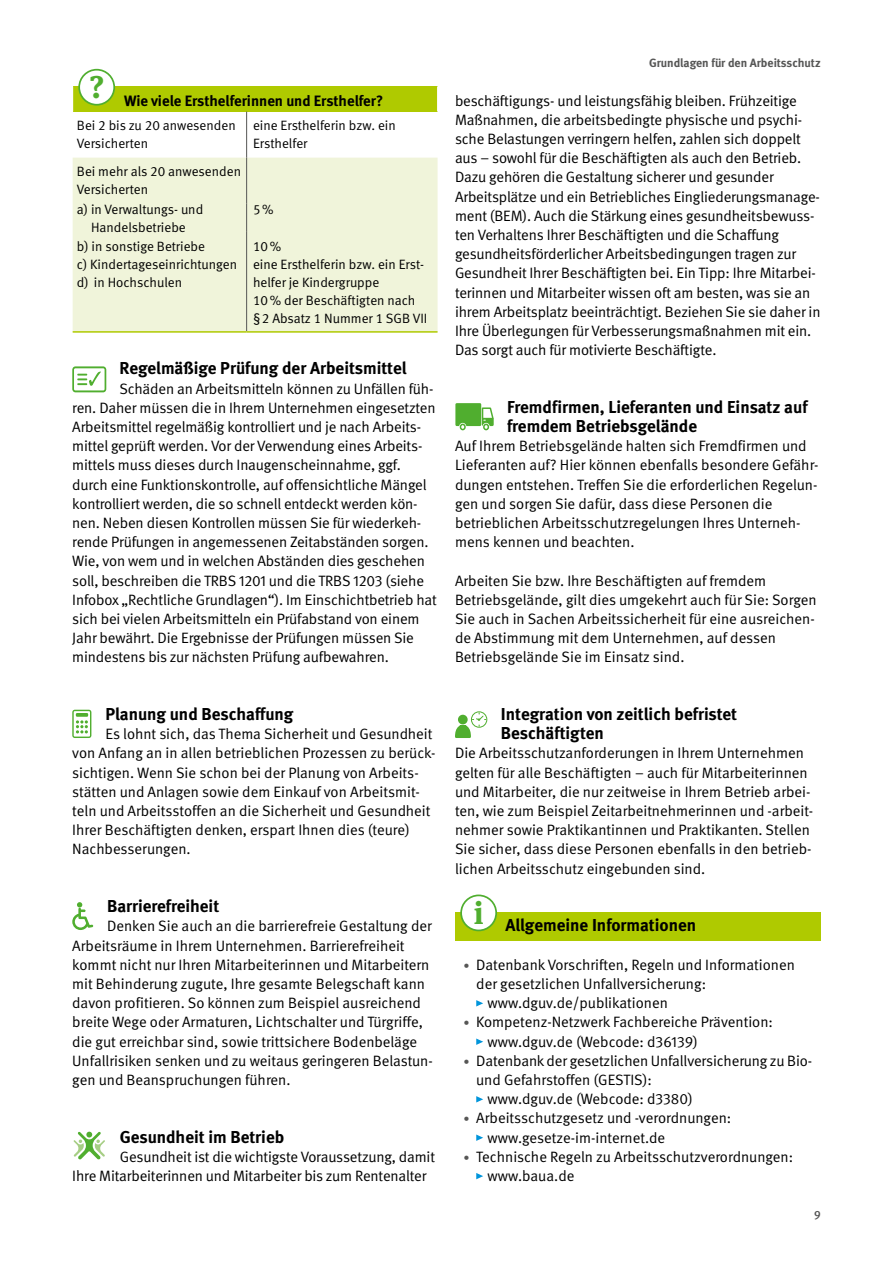
<style>
.page{position:relative;width:893px;height:1263px;background:#fff}
.page>*{position:absolute;margin:0;border:0;box-sizing:border-box;transform-origin:0 0}
.t1{font:700 31.5px "DGUV Meta Serif";color:#50ae2f}
.STG_Titel{font:700 17.25px/19.2px "DGUV Meta";color:#000}
.FT{font:15px/19.2px "DGUV Meta";letter-spacing:-.01em;color:#000}
.FT-2{font:700 15px "DGUV Meta";color:#000}
.TI{font:13.5px/18px "DGUV Meta";color:#000}
.t2{font:700 12px "DGUV Meta";color:#565655}
.t3{font:500 12px "DGUV Meta";color:#565655}
.s1{font-size:12px;color:#565655}
</style>
<div class="page">
<div style="left:73px;top:86px;width:365px;height:26px;background:#afca00"></div>
<div style="left:73px;top:158px;width:365px;height:173px;background:#f0f4da"></div>
<hr style="left:246px;top:112px;width:1px;height:46px;background:#565655">
<hr style="left:246px;top:158px;width:1px;height:46px;background:#565655">
<svg style="left:246px;top:204px;width:1px;height:28px"></svg>
<hr style="left:246px;top:232px;width:1px;height:99px;background:#565655">
<svg style="left:437px;top:86px;width:1px;height:26px"></svg>
<hr style="left:73px;top:331px;width:174px;height:2px;background:#afca00">
<hr style="left:247px;top:331px;width:191px;height:2px;background:#afca00">
<svg style="left:72px;top:366px;width:34px;height:26px"></svg>
<svg style="left:72px;top:710px;width:19px;height:28px"></svg>
<svg style="left:72px;top:902px;width:21px;height:28px"></svg>
<svg style="left:73px;top:1132px;width:32px;height:28px"></svg>
<div style="left:79px;top:70px;width:35px;height:35px;background:#fff;border-radius:50%"></div>
<div style="left:78px;top:69px;width:37px;height:37px;border:2px solid #50ae2f;border-radius:50%"></div>
<div style="left:455px;top:912px;width:366px;height:29px;background:#afca00"></div>
<div style="left:455px;top:403px;width:26px;height:23px;background:#50ae2f"></div>
<svg style="left:460px;top:424px;width:6px;height:6px"></svg>
<svg style="left:481px;top:407px;width:13px;height:23px"></svg>
<div style="left:471px;top:711px;width:16px;height:17px;border:1px solid #50ae2f;border-radius:50%"></div>
<svg style="left:455px;top:713px;width:31px;height:25px"></svg>
<svg style="left:476px;top:1000px;width:7px;height:6px"></svg>
<svg style="left:476px;top:1038px;width:7px;height:7px"></svg>
<svg style="left:476px;top:1096px;width:7px;height:6px"></svg>
<svg style="left:476px;top:1134px;width:7px;height:7px"></svg>
<svg style="left:476px;top:1173px;width:7px;height:6px"></svg>
<div style="left:461px;top:895px;width:35px;height:35px;background:#fff;border-radius:50%"></div>
<div style="left:460px;top:894px;width:37px;height:37px;border:2px solid #50ae2f;border-radius:50%"></div>
<h1 class="t1" style="left:89px;top:68px;width:16px">?</h1>
<p class="FT-2" style="left:124px;top:91px;width:261px">Wie viele Ersthelferinnen und Ersthelfer?</p>
<p class="TI" style="left:77px;top:117px;width:160px">Bei 2 bis zu 20 anwesenden<br>Versicherten</p>
<p class="TI" style="left:253px;top:117px;width:144px">eine Ersthelferin bzw. ein<br>Ersthelfer</p>
<p class="TI" style="left:77px;top:163px;width:166px">Bei mehr als 20 anwesenden<br>Versicherten</p>
<p class="TI" style="left:77px;top:200px;width:128px;text-align:center">a) in Verwaltungs- und<br>Handelsbetriebe</p>
<p class="TI" style="left:253px;top:200px;width:22px">5%</p>
<p class="TI" style="left:77px;top:237px;width:130px">b) in sonstige Betriebe</p>
<p class="TI" style="left:77px;top:255px;width:162px">c) Kindertageseinrichtungen</p>
<p class="TI" style="left:77px;top:273px;width:107px">d) in Hochschulen</p>
<p class="TI" style="left:253px;top:237px;width:30px">10%</p>
<p class="TI" style="left:253px;top:255px;width:173px">eine Ersthelferin bzw. ein Erst&shy;helfer je Kindergruppe</p>
<p class="TI" style="left:253px;top:291px;width:176px">10% der Beschäftigten nach §2 Absatz 1 Nummer 1 SGB VII</p>
<h4 class="STG_Titel" style="left:119px;top:359px;width:289px">Regelmäßige Prüfung der Arbeitsmittel</h4>
<p class="FT" style="left:72px;top:379px;width:366px;text-indent:47px">Schäden an Arbeitsmitteln können zu Unfällen füh&shy;ren. Daher müssen die in Ihrem Unternehmen eingesetzten Arbeitsmittel regelmäßig kontrolliert und je nach Arbeits&shy;mittel geprüft werden. Vor der Verwendung eines Arbeits&shy;mittels muss dieses durch Inaugenscheinnahme, ggf. durch eine Funktionskontrolle, auf offensichtliche Mängel kontrolliert werden, die so schnell entdeckt werden kön&shy;nen. Neben diesen Kontrollen müssen Sie für wiederkeh&shy;rende Prüfungen in angemessenen Zeitabständen sorgen.<br>Wie, von wem und in welchen Abständen dies geschehen soll, beschreiben die TRBS 1201 und die TRBS 1203 (siehe Infobox „Rechtliche Grundlagen“). Im Einschichtbetrieb hat sich bei vielen Arbeitsmitteln ein Prüfabstand von einem Jahr bewährt. Die Ergebnisse der Prüfungen müssen Sie mindestens bis zur nächsten Prüfung aufbewahren.</p>
<h4 class="STG_Titel" style="left:105px;top:705px;width:189px">Planung und Beschaffung</h4>
<p class="FT" style="left:72px;top:725px;width:365px;text-indent:33px">Es lohnt sich, das Thema Sicherheit und Gesundheit von Anfang an in allen betrieblichen Prozessen zu berück&shy;sichtigen. Wenn Sie schon bei der Planung von Arbeits&shy;stätten und Anlagen sowie dem Einkauf von Arbeitsmit&shy;teln und Arbeitsstoffen an die Sicherheit und Gesundheit Ihrer Beschäftigten denken, erspart Ihnen dies (teure)<br>Nachbesserungen.</p>
<h4 class="STG_Titel" style="left:107px;top:897px;width:114px">Barrierefreiheit</h4>
<p class="FT" style="left:72px;top:917px;width:362px;text-indent:35px">Denken Sie auch an die barrierefreie Gestaltung der Arbeitsräume in Ihrem Unternehmen. Barrierefreiheit kommt nicht nur Ihren Mitarbeiterinnen und Mitarbeitern mit Behinderung zugute, Ihre gesamte Belegschaft kann davon profitieren. So können zum Beispiel ausreichend breite Wege oder Armaturen, Lichtschalter und Türgriffe, die gut erreichbar sind, sowie trittsichere Bodenbeläge Unfallrisiken senken und zu weitaus geringeren Belastun&shy;gen und Beanspruchungen führen.</p>
<h4 class="STG_Titel" style="left:120px;top:1127px;width:166px">Gesundheit im Betrieb</h4>
<p class="FT" style="left:72px;top:1147px;width:364px;text-indent:48px">Gesundheit ist die wichtigste Voraussetzung, damit<br>Ihre Mitarbeiterinnen und Mitarbeiter bis zum Rentenalter</p>
<p class="t2" style="left:649px;top:56px;width:173px">Grundlagen für den Arbeitsschutz</p>
<p class="FT" style="left:455px;top:91px;width:367px">beschäftigungs- und leistungsfähig bleiben. Frühzeitige Maßnahmen, die arbeitsbedingte physische und psychi&shy;sche Belastungen verringern helfen, zahlen sich doppelt aus – sowohl für die Beschäftigten als auch den Betrieb.<br>Dazu gehören die Gestaltung sicherer und gesunder Arbeitsplätze und ein Betriebliches Eingliederungsmanage&shy;ment (BEM). Auch die Stärkung eines gesundheitsbewuss&shy;ten Verhaltens Ihrer Beschäftigten und die Schaffung gesundheitsförderlicher Arbeitsbedingungen tragen zur Gesundheit Ihrer Beschäftigten bei. Ein Tipp: Ihre Mitarbei&shy;terinnen und Mitarbeiter wissen oft am besten, was sie an ihrem Arbeitsplatz beeinträchtigt. Beziehen Sie sie daher in Ihre Überlegungen für Verbesserungsmaßnahmen mit ein.<br>Das sorgt auch für motivierte Beschäftigte.</p>
<h4 class="STG_Titel" style="left:507px;top:398px;width:302px">Fremdfirmen, Lieferanten und Einsatz auf fremdem Betriebsgelände</h4>
<p class="FT" style="left:455px;top:437px;width:365px">Auf Ihrem Betriebsgelände halten sich Fremdfirmen und Lieferanten auf? Hier können ebenfalls besondere Gefähr&shy;dungen entstehen. Treffen Sie die erforderlichen Regelun&shy;gen und sorgen Sie dafür, dass diese Personen die betrieblichen Arbeitsschutzregelungen Ihres Unterneh&shy;mens kennen und beachten.</p>
<p class="FT" style="left:455px;top:571px;width:363px">Arbeiten Sie bzw. Ihre Beschäftigten auf fremdem Betriebsgelände, gilt dies umgekehrt auch für Sie: Sorgen Sie auch in Sachen Arbeitssicherheit für eine ausreichen&shy;de Abstimmung mit dem Unternehmen, auf dessen Betriebsgelände Sie im Einsatz sind.</p>
<h4 class="STG_Titel" style="left:501px;top:705px;width:238px">Integration von zeitlich befristet<br>Beschäftigten</h4>
<p class="FT" style="left:455px;top:744px;width:360px">Die Arbeitsschutzanforderungen in Ihrem Unternehmen gelten für alle Beschäftigten – auch für Mitarbeiterinnen und Mitarbeiter, die nur zeitweise in Ihrem Betrieb arbei&shy;ten, wie zum Beispiel Zeitarbeitnehmerinnen und -arbeit&shy;nehmer sowie Praktikantinnen und Praktikanten. Stellen Sie sicher, dass diese Personen ebenfalls in den betrieb&shy;lichen Arbeitsschutz eingebunden sind.</p>
<h1 class="t1" style="left:474px;top:893px;width:11px">i</h1>
<h3 class="STG_Titel" style="left:505px;top:916px;width:192px">Allgemeine Informationen</h3>
<p class="FT" style="left:463px;top:955px;width:333px"><span class="s1">•</span> Datenbank Vorschriften, Regeln und Informationen</p>
<p class="FT" style="left:476px;top:974px;width:231px">der gesetzlichen Unfallversicherung:</p>
<p class="FT" style="left:487px;top:994px;width:182px">www.dguv.de/publikationen</p>
<p class="FT" style="left:487px;top:1013px;width:287px;text-indent:-24px"><span class="s1">•</span> Kompetenz-Netzwerk Fachbereiche Prävention: www.dguv.de (Webcode: d36139)</p>
<p class="FT" style="left:463px;top:1051px;width:350px"><span class="s1">•</span> Datenbank der gesetzlichen Unfallversicherung zu Bio-</p>
<p class="FT" style="left:476px;top:1070px;width:177px">und Gefahrstoffen (GESTIS):</p>
<p class="FT" style="left:487px;top:1090px;width:207px">www.dguv.de (Webcode: d3380)</p>
<p class="FT" style="left:487px;top:1109px;width:245px;text-indent:-24px"><span class="s1">•</span> Arbeitsschutzgesetz und -verordnungen: www.gesetze-im-internet.de</p>
<p class="FT" style="left:487px;top:1147px;width:307px;text-indent:-24px"><span class="s1">•</span> Technische Regeln zu Arbeitsschutzverordnungen: www.baua.de</p>
<p class="t3" style="left:814px;top:1208px;width:8px">9</p>
</div>
